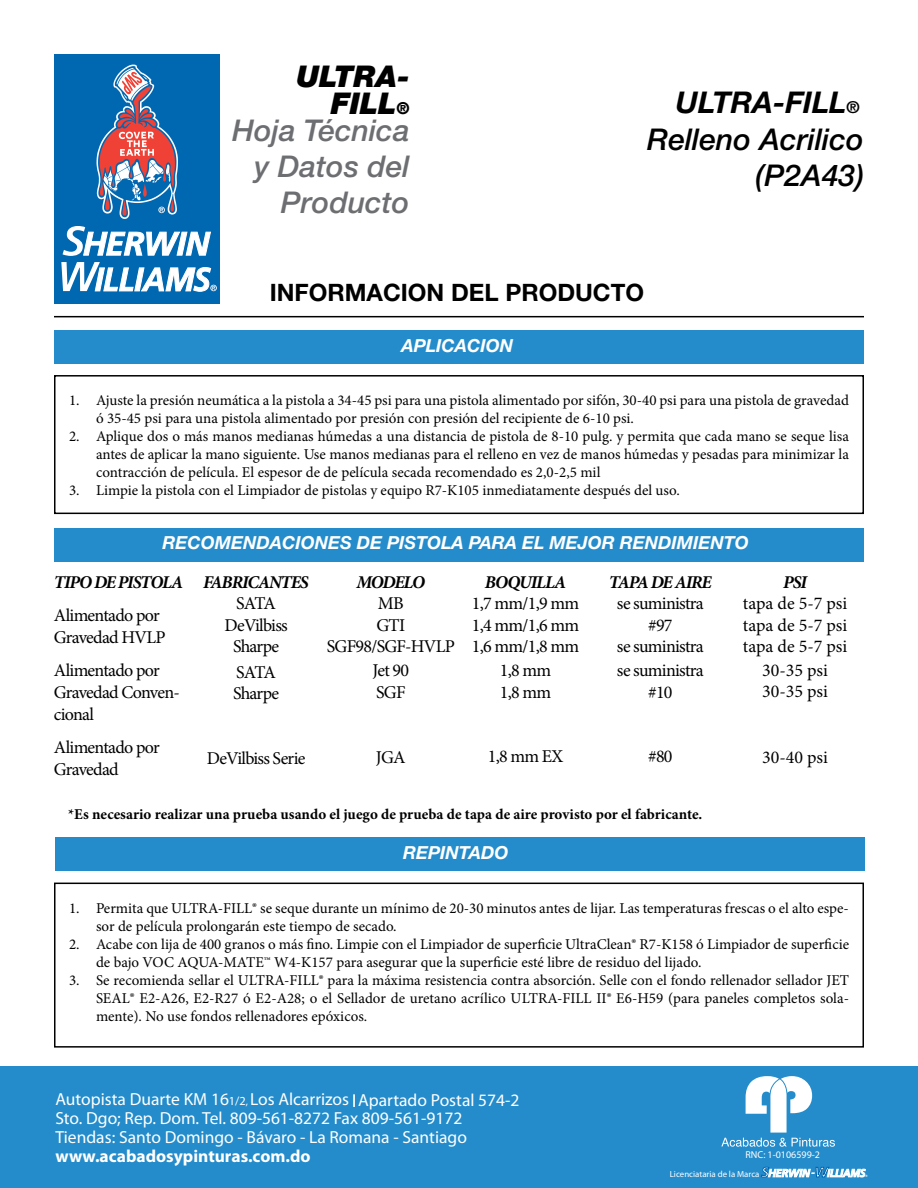
<style>
.page{position:relative;width:918px;height:1188px;background:#fff}
.page>*{position:absolute;margin:0;border:0;box-sizing:border-box;transform-origin:0 0}
.t1{font:italic 500 30px/36px "Helvetica Neue LT Std";color:#6d6e71;text-align:right}
.t2{font:italic 500 30px/36px "Helvetica Neue LT Std";color:#000;text-align:right}
.t3{font:italic 900 30px/27px "Helvetica Neue LT Std";color:#000;text-align:right}
.t4{font:italic 700 30px "Helvetica Neue LT Std";color:#000}
.t5{font:700 24px "Helvetica Neue LT Std";color:#000}
.t6{font:18px/21.6px "Minion Pro";letter-spacing:-.04em;color:#000}
.t7{font:italic 700 18px "Helvetica Neue LT Std";color:#fff}
.t8{font:italic 700 18px "Minion Pro";letter-spacing:-.06em;color:#000}
.t9{font:18px/21px "Minion Pro";color:#000}
.t10{font:17.55px/19px "Myriad Pro";color:#fff}
.t11{font:700 17.55px "Myriad Pro";color:#fff}
.t12{font:15px/18px "Minion Pro";color:#000}
.t13{font:700 15px "Minion Pro";color:#000}
.t14{font:10.05px "Myriad Pro";color:#fff}
.t15{font:8.85px "Myriad Pro";color:#fff}
.s1{font-size:16.5px}
.s2{font-size:12.3px}
.s3{font-size:10.65px}
</style>
<div class="page">
<hr style="left:54px;top:316px;width:810px;height:1px;background:#000">
<div style="left:0;top:1066px;width:918px;height:122px;background:#248ccb"></div>
<svg style="left:721px;top:1076px;width:146px;height:102px"></svg>
<svg style="left:353px;top:1094px;width:2px;height:13px"></svg>
<div style="left:54px;top:54px;width:165px;height:250px;background:#0067b1"></div>
<svg style="left:61px;top:65px;width:156px;height:227px"></svg>
<div style="left:54px;top:330px;width:810px;height:33px;background:#248ccb"></div>
<div style="left:56px;top:838px;width:810px;height:33px;background:#248ccb"></div>
<div style="left:54px;top:528px;width:810px;height:33px;background:#248ccb"></div>
<div style="left:54px;top:375px;width:810px;height:139px;border:2px solid #000"></div>
<div style="left:54px;top:883px;width:810px;height:165px;border:2px solid #000"></div>
<h1 class="t3" style="left:296px;top:63px;width:115px">ULTRA-<br>FILL<span class="s1">®</span></h1>
<h1 class="t4" style="left:676px;top:84px;width:185px">ULTRA-FILL<span class="s1">®</span></h1>
<h1 class="t1" style="left:232px;top:112px;width:179px">Hoja Técnica y Datos del<br>Producto</h1>
<h1 class="t2" style="left:647px;top:121px;width:218px">Relleno Acrilico (P2A43)</h1>
<h2 class="t5" style="left:270px;top:277px;width:376px">INFORMACION DEL PRODUCTO</h2>
<p class="t7" style="left:402px;top:334px;width:113px">APLICACION</p>
<p class="t12" style="left:96px;top:392px;width:754px;text-indent:-27px">1. Ajuste la presión neumática a la pistola a 34-45 psi para una pistola alimentado por sifón, 30-40 psi para una pistola de gravedad ó 35-45 psi para una pistola alimentado por presión con presión del recipiente de 6-10 psi.</p>
<p class="t12" style="left:96px;top:428px;width:755px;text-align:justify;text-indent:-27px">2. Aplique dos o más manos medianas húmedas a una distancia de pistola de 8-10 pulg. y permita que cada mano se seque lisa antes de aplicar la mano siguiente. Use manos medianas para el relleno en vez de manos húmedas y pesadas para minimizar la contracción de película. El espesor de de película secada recomendado es 2,0-2,5 mil</p>
<p class="t12" style="left:69px;top:482px;width:612px">3. Limpie la pistola con el Limpiador de pistolas y equipo R7-K105 inmediatamente después del uso.</p>
<p class="t7" style="left:162px;top:532px;width:588px">RECOMENDACIONES DE PISTOLA PARA EL MEJOR RENDIMIENTO</p>
<p class="t8" style="left:54px;top:569px;width:131px">TIPO DE PISTOLA</p>
<p class="t6" style="left:54px;top:605px;width:113px">Alimentado por<br>Gravedad HVLP</p>
<p class="t6" style="left:54px;top:660px;width:127px">Alimentado por<br>Gravedad Conven&shy;cional</p>
<p class="t6" style="left:54px;top:737px;width:107px">Alimentado por<br>Gravedad</p>
<p class="t8" style="left:609px;top:569px;width:104px">TAPA DE AIRE</p>
<p class="t6" style="left:617px;top:593px;width:88px;text-align:center">se suministra #97<br>se suministra</p>
<p class="t6" style="left:617px;top:660px;width:88px;text-align:center">se suministra #10</p>
<p class="t8" style="left:203px;top:569px;width:107px">FABRICANTES</p>
<p class="t6" style="left:224px;top:593px;width:65px;text-align:center">SATA<br>DeVilbiss<br>Sharpe</p>
<p class="t6" style="left:233px;top:661px;width:48px">SATA<br>Sharpe</p>
<p class="t8" style="left:485px;top:569px;width:83px">BOQUILLA</p>
<p class="t6" style="left:472px;top:593px;width:109px;text-align:justify">1,7 mm/1,9 mm 1,4 mm/1,6 mm 1,6 mm/1,8 mm</p>
<p class="t6" style="left:500px;top:660px;width:53px">1,8 mm<br>1,8 mm</p>
<p class="t8" style="left:783px;top:569px;width:25px">PSI</p>
<p class="t6" style="left:743px;top:593px;width:106px;text-align:justify">tapa de 5-7 psi tapa de 5-7 psi tapa de 5-7 psi</p>
<p class="t9" style="left:762px;top:660px;width:67px">30-35 psi<br>30-35 psi</p>
<p class="t8" style="left:357px;top:569px;width:70px">MODELO</p>
<p class="t6" style="left:327px;top:593px;width:130px;text-align:center">MB<br>GTI<br>SGF98/SGF-HVLP</p>
<p class="t6" style="left:373px;top:660px;width:38px">Jet 90<br>SGF</p>
<p class="t6" style="left:488px;top:746px;width:77px">1,8 mm EX</p>
<p class="t6" style="left:376px;top:746px;width:31px">JGA</p>
<p class="t6" style="left:648px;top:746px;width:26px">#80</p>
<p class="t6" style="left:762px;top:746px;width:67px">30-40 psi</p>
<p class="t6" style="left:207px;top:748px;width:100px">DeVilbiss Serie</p>
<p class="t13" style="left:68px;top:804px;width:636px">*Es necesario realizar una prueba usando el juego de prueba de tapa de aire provisto por el fabricante.</p>
<p class="t7" style="left:403px;top:842px;width:107px">REPINTADO</p>
<p class="t12" style="left:96px;top:899px;width:754px;text-indent:-27px">1. Permita que ULTRA-FILL® se seque durante un mínimo de 20-30 minutos antes de lijar. Las temperaturas frescas o el alto espe&shy;sor de película prolongarán este tiempo de secado.</p>
<p class="t12" style="left:96px;top:935px;width:755px;text-indent:-27px">2. Acabe con lija de 400 granos o más fino. Limpie con el Limpiador de superficie UltraClean® R7-K158 ó Limpiador de superficie de bajo VOC AQUA-MATE™ W4-K157 para asegurar que la superficie esté libre de residuo del lijado.</p>
<p class="t12" style="left:96px;top:971px;width:755px;text-align:justify;text-indent:-27px">3. Se recomienda sellar el ULTRA-FILL® para la máxima resistencia contra absorción. Selle con el fondo rellenador sellador JET SEAL® E2-A26, E2-R27 ó E2-A28; o el Sellador de uretano acrílico ULTRA-FILL II® E6-H59 (para paneles completos sola&shy;mente). No use fondos rellenadores epóxicos.</p>
<p class="t10" style="left:55px;top:1090px;width:413px">Autopista Duarte KM 16<span class="s2">1/2</span><span class="s3">,</span> Los Alcarrizos<br>Sto. Dgo; Rep. Dom. Tel. 809-561-8272 Fax 809-561-9172<br>Tiendas: Santo Domingo - Bávaro - La Romana - Santiago</p>
<p class="t11" style="left:55px;top:1145px;width:257px">www.acabadosypinturas.com.do</p>
<p class="t10" style="left:358px;top:1090px;width:163px">Apartado Postal 574-2</p>
<p class="t14" style="left:746px;top:1149px;width:76px">RNC: 1-0106599-2</p>
<p class="t15" style="left:670px;top:1168px;width:91px">Licenciataria de la Marca</p>
</div>
